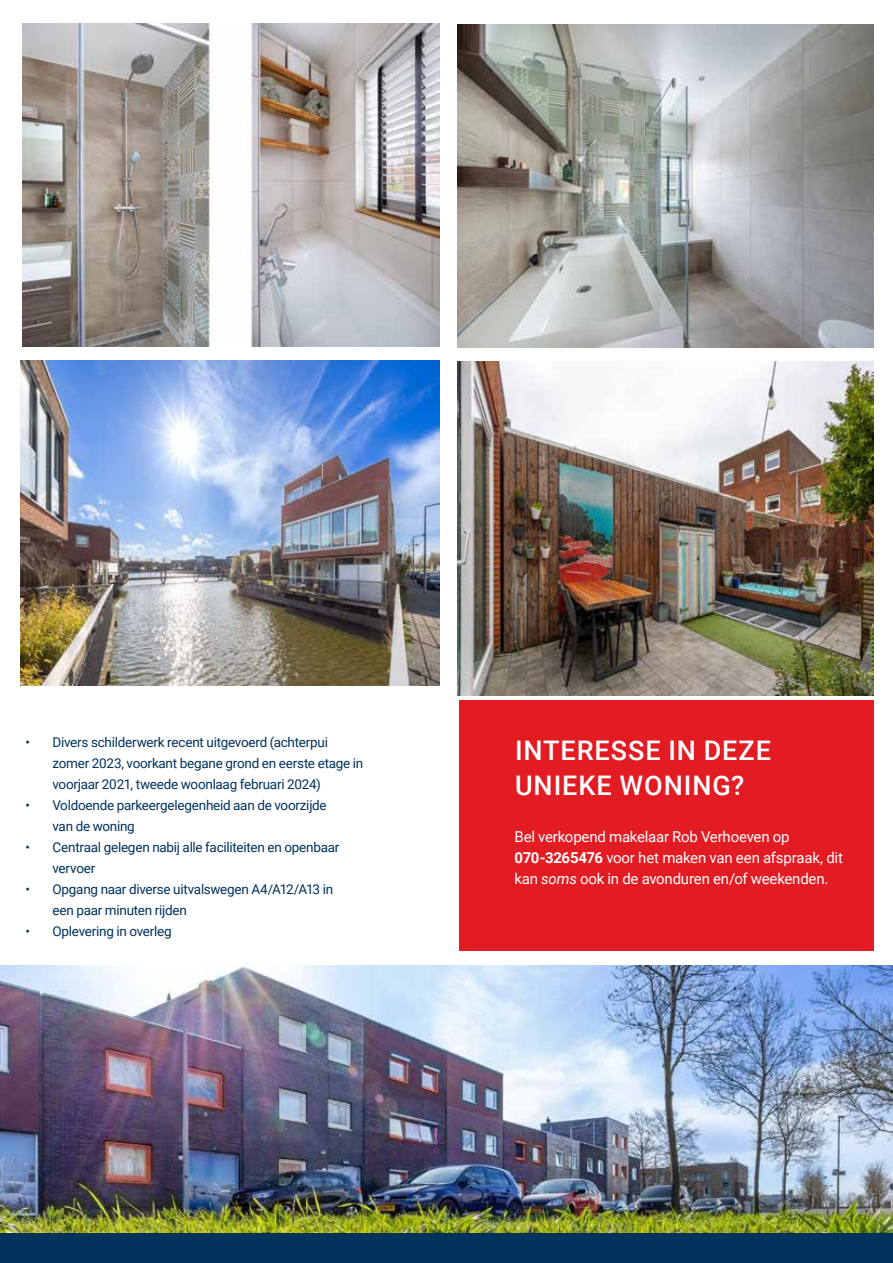
<style>
.page{position:relative;width:893px;height:1263px;background:#fff}
.page>*{position:absolute;margin:0;border:0;box-sizing:border-box;transform-origin:0 0}
.t1{font:500 27px/34.5px "Roboto";letter-spacing:.035em;color:#fff}
.t2{font:15px/21px "Roboto";letter-spacing:-.01em;color:#fff}
.t3{font:13.5px/21px "Roboto";letter-spacing:-.02em;color:#01325c}
.s1{font-weight:700}
.s2{font-style:italic}
</style>
<div class="page">
<div style="left:459px;top:700px;width:415px;height:250px;background:#e31b23"></div>
<img style="left:22px;top:23px;width:417px;height:324px">
<div style="left:0;top:1227px;width:893px;height:36px;background:#01325c"></div>
<img style="left:457px;top:24px;width:417px;height:324px">
<img style="left:20px;top:360px;width:419px;height:326px">
<img style="left:458px;top:361px;width:416px;height:334px">
<img style="left:0;top:964px;width:1px;height:267px">
<img style="left:1px;top:965px;width:892px;height:267px">
<p class="t3" style="left:53px;top:731px;width:312px;text-indent:-27px">• Divers schilderwerk recent uitgevoerd (achterpui zomer 2023, voorkant begane grond en eerste etage in voorjaar 2021, tweede woonlaag februari 2024)</p>
<p class="t3" style="left:53px;top:794px;width:276px;text-indent:-27px">• Voldoende parkeergelegenheid aan de voorzijde van de woning</p>
<p class="t3" style="left:53px;top:836px;width:288px;text-indent:-27px">• Centraal gelegen nabij alle faciliteiten en openbaar vervoer</p>
<p class="t3" style="left:53px;top:878px;width:282px;text-indent:-27px">• Opgang naar diverse uitvalswegen A4/A12/A13 in een paar minuten rijden</p>
<p class="t3" style="left:26px;top:920px;width:148px">• Oplevering in overleg</p>
<h1 class="t1" style="left:515px;top:732px;width:257px">INTERESSE IN DEZE<br>UNIEKE WONING?</h1>
<p class="t2" style="left:514px;top:825px;width:330px">Bel verkopend makelaar Rob Verhoeven op<br><span class="s1">070-3265476</span> voor het maken van een afspraak, dit kan <span class="s2">soms</span> ook in de avonduren en/of weekenden.</p>
</div>
